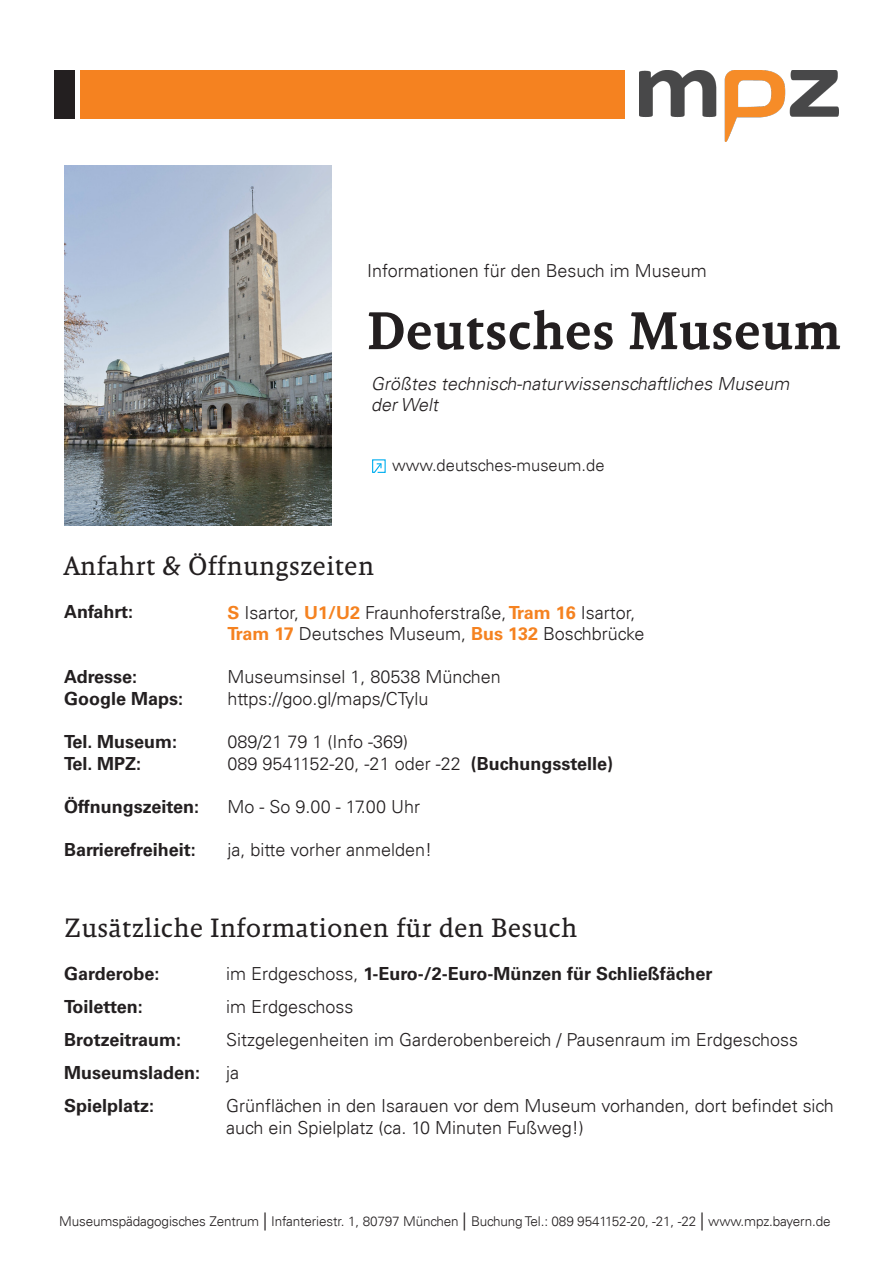
<style>
.page{position:relative;width:893px;height:1263px;background:#fff}
.page>*{position:absolute;margin:0;border:0;box-sizing:border-box;transform-origin:0 0}
.Name_Museum{font:500 54px "Malaga OT";color:#231f20}
.Überschriften{font:27px "Malaga OT";color:#231f20}
.Fließtext{font:300 18px/21.6px "Univers LT";color:#231f20}
.Fließtext-2{font:700 18px "Univers LT Std";color:#231f20}
.Besonderheit{font:300 18px/21.6px "Univers LT";color:#231f20}
.Fließtext-3{font:italic 300 18px "Univers LT";color:#231f20}
.Besonderheit-2{font:700 18px "Univers LT Std";color:#231f20}
.t1{font:300 16.5px "Univers LT";color:#231f20}
.Fließtext-4{font:300 13.5px "Univers LT";letter-spacing:-.01em;color:#231f20}
.s1{font-family:"Univers LT Std";font-weight:700;color:#f58220}
.s2{font-family:"Univers LT Std";font-weight:700}
.s3{font-family:"Univers LT";font-weight:300}
.s4{font-family:"Minion Pro";font-weight:400;font-size:18px}
</style>
<div class="page">
<div style="left:54px;top:71px;width:20px;height:48px;background:#231f20"></div>
<div style="left:81px;top:71px;width:544px;height:48px;background:#f58220"></div>
<img style="left:640px;top:71px;width:199px;height:71px">
<img style="left:64px;top:166px;width:267px;height:359px">
<svg style="left:372px;top:459px;width:14px;height:14px"></svg>
<p class="Fließtext" style="left:367px;top:260px;width:341px">Informationen für den Besuch im Museum</p>
<p class="Name_Museum" style="left:367px;top:300px;width:475px">Deutsches Museum</p>
<p class="Fließtext-3" style="left:371px;top:372px;width:423px">Größtes technisch-naturwissenschaftliches Museum</p>
<p class="Fließtext-3" style="left:371px;top:394px;width:72px">derWelt</p>
<p class="t1" style="left:392px;top:455px;width:214px">www.deutsches-museum.de</p>
<p class="Überschriften" style="left:64px;top:550px;width:312px">Anfahrt &amp; Öffnungszeiten</p>
<p class="Fließtext-2" style="left:64px;top:601px;width:70px">Anfahrt:</p>
<p class="Fließtext" style="left:227px;top:601px;width:419px"><span class="s1">S</span> Isartor, <span class="s1">U1/U2</span> Fraunhoferstraße, <span class="s1">Tram 16</span> Isartor,<br><span class="s1">Tram 17</span> Deutsches Museum, <span class="s1">Bus 132</span> Boschbrücke</p>
<p class="Fließtext" style="left:227px;top:666px;width:275px">Museumsinsel 1, 80538 München</p>
<p class="Fließtext" style="left:227px;top:688px;width:203px">https://goo.gl/maps/CTylu</p>
<p class="Fließtext" style="left:227px;top:731px;width:182px">089/21 79 1 (Info -369)</p>
<p class="Fließtext" style="left:227px;top:753px;width:387px">089 9541152-20, -21 oder -22 <span class="s2">(Buchungsstelle)</span></p>
<p class="Fließtext" style="left:227px;top:796px;width:194px">Mo - So 9.00 - 17.00 Uhr</p>
<p class="Fließtext" style="left:227px;top:839px;width:206px">ja, bitte vorher anmelden!</p>
<p class="Fließtext-2" style="left:64px;top:666px;width:75px">Adresse:</p>
<p class="Fließtext-2" style="left:64px;top:688px;width:121px">Google Maps:</p>
<p class="Fließtext-2" style="left:64px;top:731px;width:114px">Tel. Museum:</p>
<p class="Fließtext-2" style="left:64px;top:753px;width:78px">Tel. MPZ:</p>
<p class="Fließtext-2" style="left:64px;top:796px;width:136px">Öffnungszeiten:</p>
<p class="Fließtext-2" style="left:64px;top:839px;width:133px">Barrierefreiheit:</p>
<p class="Überschriften" style="left:64px;top:912px;width:515px">Zusätzliche Informationen für den Besuch</p>
<p class="Fließtext-2" style="left:64px;top:963px;width:97px">Garderobe:</p>
<p class="Fließtext-2" style="left:226px;top:963px;width:488px"><span class="s3">im Erdgeschoss,</span> 1-Euro-/2-Euro-Münzen für Schließfächer</p>
<p class="Fließtext-2" style="left:64px;top:996px;width:80px">Toiletten:</p>
<p class="Fließtext" style="left:226px;top:996px;width:129px">im Erdgeschoss</p>
<p class="Fließtext-2" style="left:64px;top:1029px;width:118px">Brotzeitraum:</p>
<p class="Fließtext" style="left:226px;top:1029px;width:573px">Sitzgelegenheiten im Garderobenbereich / Pausenraum im Erdgeschoss</p>
<p class="Fließtext-2" style="left:64px;top:1062px;width:138px">Museumsladen:</p>
<p class="Fließtext" style="left:226px;top:1062px;width:14px">ja</p>
<p class="Besonderheit-2" style="left:64px;top:1095px;width:92px">Spielplatz:</p>
<p class="Besonderheit" style="left:226px;top:1095px;width:609px">Grünflächen in den Isarauen vor dem Museum vorhanden, dort befindet sich auch ein Spielplatz (ca. 10 Minuten Fußweg!)</p>
<p class="Fließtext-4" style="left:59px;top:1213px;width:773px">Museumspädagogisches Zentrum <span class="s4">|</span> Infanteriestr. 1, 80797 München <span class="s4">|</span> Buchung Tel.: 089 9541152-20, -21, -22 <span class="s4">|</span> www.mpz.bayern.de</p>
</div>
